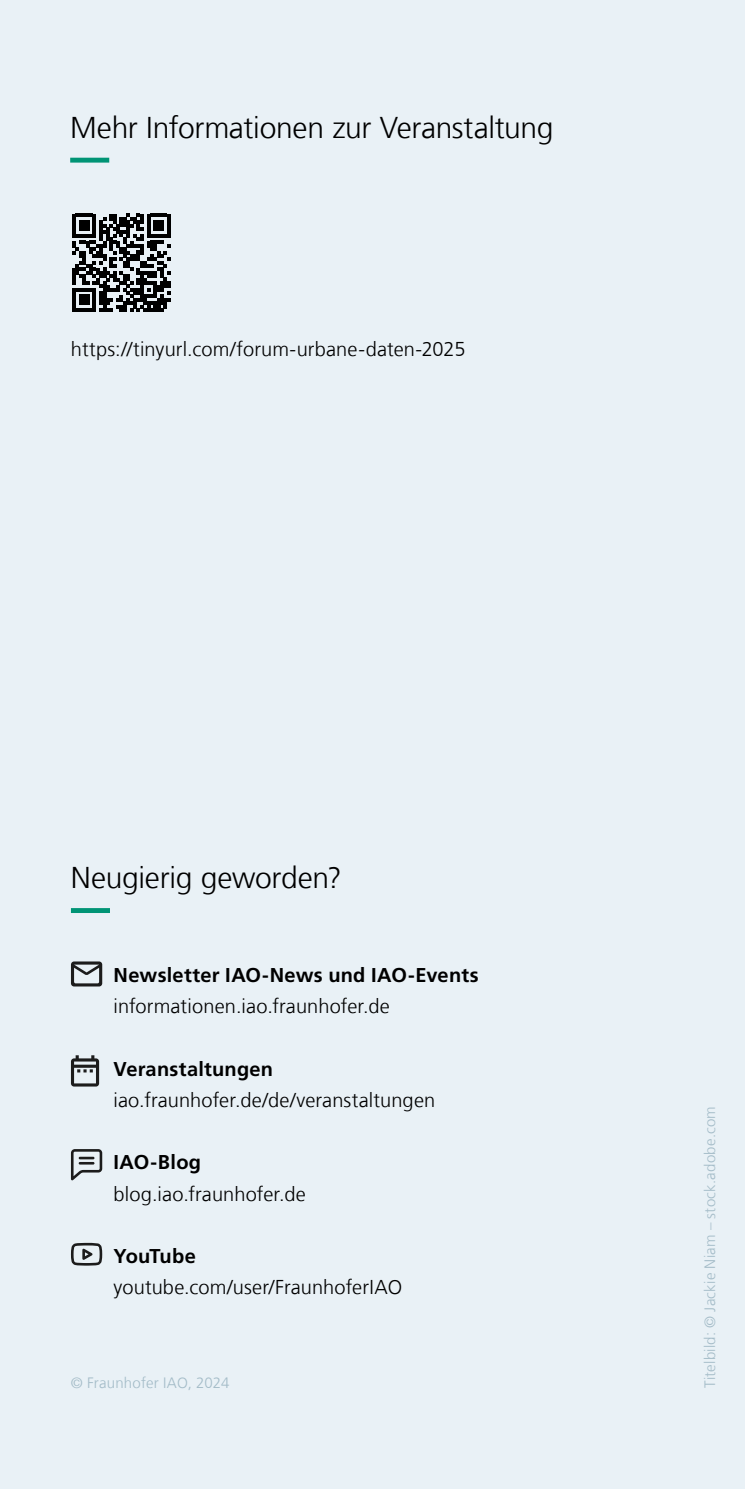
<style>
.page{position:relative;width:745px;height:1489px;background:#fff}
.page>*{position:absolute;margin:0;border:0;box-sizing:border-box;transform-origin:0 0}
.t1{font:300 30px "Frutiger LT Com";letter-spacing:-.01em;color:#000}
.t2{font:300 20px "Frutiger LT Com";letter-spacing:.005em;color:#000}
.t3{font:700 20px "Frutiger LT Com";letter-spacing:.01em;color:#000}
.t4{font:700 20px "Frutiger LT Com";letter-spacing:-.02em;color:#000}
.t5{font:300 15px "Frutiger LT Com";letter-spacing:.015em;color:#a4bcc8}
</style>
<div class="page">
<div style="left:0;top:0;width:744px;height:1488px;background:#e9f1f6"></div>
<svg style="left:71px;top:908px;width:39px;height:5px"></svg>
<svg style="left:71px;top:961px;width:31px;height:25px"></svg>
<svg style="left:71px;top:1055px;width:28px;height:31px"></svg>
<svg style="left:71px;top:1149px;width:31px;height:31px"></svg>
<svg style="left:71px;top:1242px;width:31px;height:23px"></svg>
<svg style="left:70px;top:158px;width:40px;height:5px"></svg>
<svg style="left:72px;top:214px;width:98px;height:98px"></svg>
<h1 class="t1" style="left:70px;top:110px;width:484px">Mehr Informationen zur Veranstaltung</h1>
<p class="t2" style="left:71px;top:338px;width:396px">https://tinyurl.com/forum-urbane-daten-2025</p>
<h1 class="t1" style="left:71px;top:860px;width:272px">Neugierig geworden?</h1>
<p class="t3" style="left:113px;top:963px;width:366px">Newsletter IAO-News und IAO-Events</p>
<p class="t2" style="left:113px;top:994px;width:278px">informationen.iao.fraunhofer.de</p>
<p class="t3" style="left:113px;top:1056px;width:161px">Veranstaltungen</p>
<p class="t2" style="left:113px;top:1088px;width:323px">iao.fraunhofer.de/de/veranstaltungen</p>
<p class="t3" style="left:113px;top:1150px;width:89px">IAO-Blog</p>
<p class="t2" style="left:113px;top:1181px;width:194px">blog.iao.fraunhofer.de</p>
<p class="t4" style="left:113px;top:1244px;width:84px">YouTube</p>
<p class="t2" style="left:113px;top:1275px;width:290px">youtube.com/user/FraunhoferIAO</p>
<p class="t5" style="left:71px;top:1374px;width:160px">© Fraunhofer IAO, 2024</p>
<p class="t5" style="left:700px;top:1388px;width:283px;rotate:-90deg">Titelbild: © Jackie Niam – stock.adobe.com</p>
</div>
